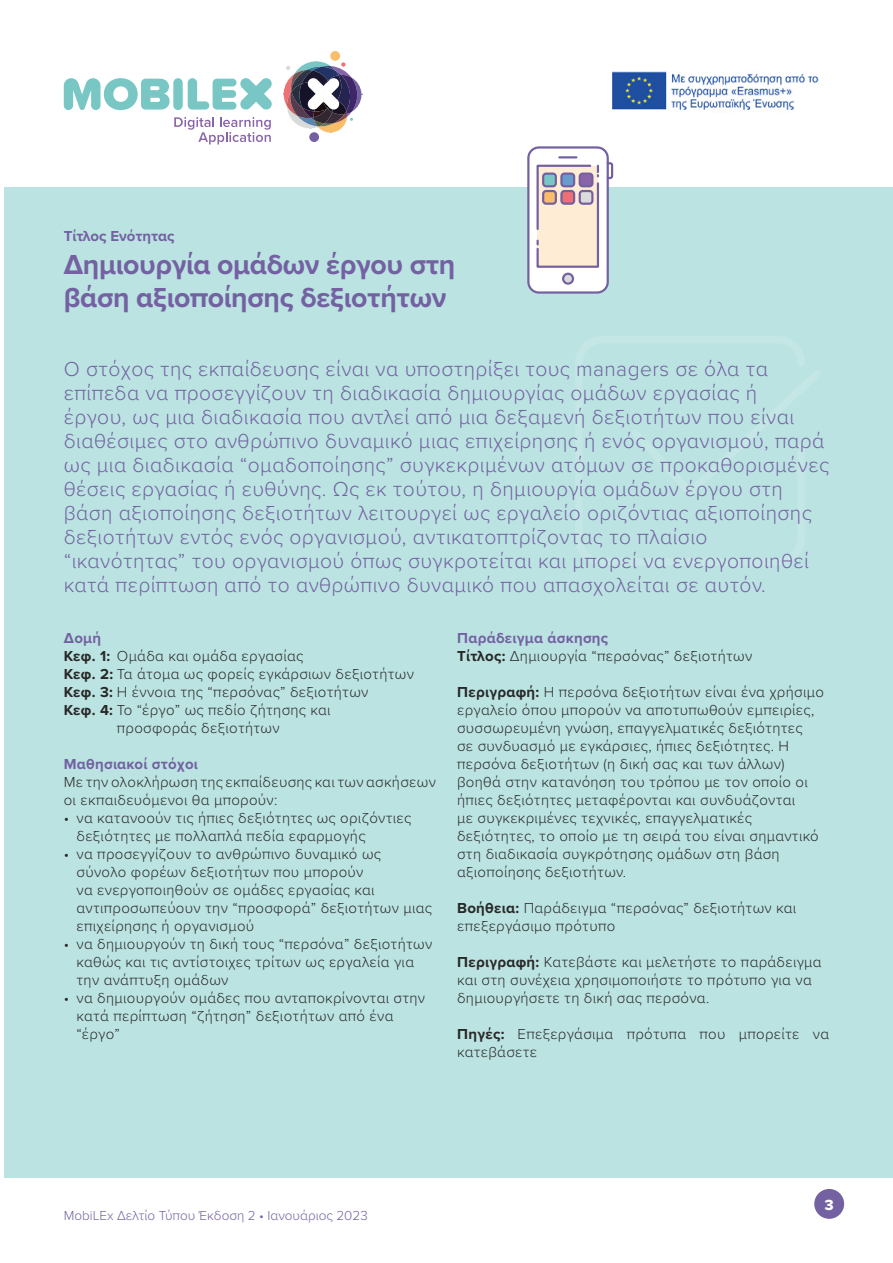
<style>
.page{position:relative;width:893px;height:1263px;background:#fff}
.page>*{position:absolute;margin:0;border:0;box-sizing:border-box;transform-origin:0 0}
.t1{font:700 28.5px/33px "Proxima Nova";letter-spacing:-.01em;color:#7361a1}
.t2{font:300 21px/24px "Proxima Nova";letter-spacing:.02em;color:#7361a1}
.t3{font:15.3px "Proxima Soft Extrabld";color:#fff}
.t4{font:300 15px/18px "Proxima Nova";letter-spacing:.02em;color:#282827}
.t5{font:700 15px "Proxima Nova";letter-spacing:.02em;color:#7361a1}
.t6{font:700 15px "Proxima Nova";color:#7361a1}
.t7{font:300 13.5px "Proxima Nova";color:#7361a1}
.s1{font-weight:700}
.s2{font-weight:700;color:#7361a1}
</style>
<div class="page">
<div style="left:330px;top:51px;width:10px;height:10px;background:#fabd68;border-radius:50%"></div>
<div style="left:309px;top:132px;width:10px;height:10px;background:#7460a1;border-radius:50%"></div>
<svg style="left:284px;top:61px;width:77px;height:71px"></svg>
<svg style="left:64px;top:78px;width:106px;height:32px"></svg>
<div style="left:173px;top:78px;width:10px;height:32px;background:#79c7c5;border-radius:5px"></div>
<svg style="left:188px;top:78px;width:84px;height:32px"></svg>
<svg style="left:174px;top:117px;width:97px;height:27px"></svg>
<div style="left:814px;top:1189px;width:30px;height:30px;background:#7361a1;border-radius:50%"></div>
<img style="left:612px;top:71px;width:207px;height:39px">
<div style="left:4px;top:187px;width:889px;height:991px;background:#bbe3e2"></div>
<div style="left:528px;top:147px;width:80px;height:145px;background:#fff;border-radius:11px"></div>
<div style="left:527px;top:146px;width:82px;height:148px;border:2px solid #7360a1;border-radius:11px"></div>
<svg style="left:536px;top:155px;width:78px;height:131px"></svg>
<div style="left:543px;top:174px;width:13px;height:12px;background:#79c7c5;border-radius:3px"></div>
<div style="left:542px;top:173px;width:15px;height:14px;border:2px solid #7360a1;border-radius:3px"></div>
<div style="left:561px;top:174px;width:13px;height:12px;background:#699cce;border-radius:3px"></div>
<div style="left:560px;top:173px;width:15px;height:14px;border:2px solid #7360a1;border-radius:3px"></div>
<div style="left:580px;top:174px;width:12px;height:12px;background:#8a64a8;border-radius:3px"></div>
<div style="left:579px;top:173px;width:14px;height:14px;border:2px solid #7360a1;border-radius:3px"></div>
<div style="left:543px;top:191px;width:13px;height:13px;background:#fabd69;border-radius:3px"></div>
<div style="left:542px;top:190px;width:15px;height:15px;border:2px solid #7360a1;border-radius:3px"></div>
<div style="left:561px;top:191px;width:13px;height:13px;background:#ee7074;border-radius:3px"></div>
<div style="left:560px;top:190px;width:15px;height:15px;border:2px solid #7360a1;border-radius:3px"></div>
<div style="left:580px;top:191px;width:12px;height:13px;background:#dbdbdb;border-radius:3px"></div>
<div style="left:579px;top:190px;width:14px;height:15px;border:2px solid #7360a1;border-radius:3px"></div>
<p class="t6" style="left:64px;top:225px;width:112px">Τίτλος Ενότητας</p>
<h1 class="t1" style="left:64px;top:248px;width:393px">Δημιουργία ομάδων έργου στη βάση αξιοποίησης δεξιοτήτων</h1>
<p class="t2" style="left:64px;top:356px;width:767px">Ο στόχος της εκπαίδευσης είναι να υποστηρίξει τους managers σε όλα τα επίπεδα να προσεγγίζουν τη διαδικασία δημιουργίας ομάδων εργασίας ή<br>έργου, ως μια διαδικασία που αντλεί από μια δεξαμενή δεξιοτήτων που είναι διαθέσιμες στο ανθρώπινο δυναμικό μιας επιχείρησης ή ενός οργανισμού, παρά ως μια διαδικασία “ομαδοποίησης” συγκεκριμένων ατόμων σε προκαθορισμένες θέσεις εργασίας ή ευθύνης. Ως εκ τούτου, η δημιουργία ομάδων έργου στη βάση αξιοποίησης δεξιοτήτων λειτουργεί ως εργαλείο οριζόντιας αξιοποίησης δεξιοτήτων εντός ενός οργανισμού, αντικατοπτρίζοντας το πλαίσιο “ικανότητας” του οργανισμού όπως συγκροτείται και μπορεί να ενεργοποιηθεί κατά περίπτωση από το ανθρώπινο δυναμικό που απασχολείται σε αυτόν.</p>
<p class="t5" style="left:64px;top:627px;width:39px">Δομή</p>
<p class="t4" style="left:64px;top:646px;width:241px"><span class="s1">Κεφ. 1:</span> Ομάδα και ομάδα εργασίας</p>
<p class="t4" style="left:64px;top:664px;width:352px"><span class="s1">Κεφ. 2:</span> Τα άτομα ως φορείς εγκάρσιων δεξιοτήτων</p>
<p class="t4" style="left:64px;top:682px;width:306px"><span class="s1">Κεφ. 3:</span> Η έννοια της “περσόνας” δεξιοτήτων</p>
<p class="t4" style="left:64px;top:700px;width:268px"><span class="s1">Κεφ. 4:</span> Το “έργο” ως πεδίο ζήτησης και</p>
<p class="t4" style="left:117px;top:718px;width:164px">προσφοράς δεξιοτήτων</p>
<p class="t5" style="left:64px;top:753px;width:136px">Μαθησιακοί στόχοι</p>
<p class="t4" style="left:64px;top:772px;width:374px">Με την ολοκλήρωση της εκπαίδευσης και των ασκήσεων οι εκπαιδευόμενοι θα μπορούν:</p>
<p class="t4" style="left:77px;top:808px;width:336px;text-indent:-13px">• να κατανοούν τις ήπιες δεξιότητες ως οριζόντιες δεξιότητες με πολλαπλά πεδία εφαρμογής</p>
<p class="t4" style="left:77px;top:844px;width:357px;text-indent:-13px">• να προσεγγίζουν το ανθρώπινο δυναμικό ως σύνολο φορέων δεξιοτήτων που μπορούν<br>να ενεργοποιηθούν σε ομάδες εργασίας και αντιπροσωπεύουν την “προσφορά” δεξιοτήτων μιας επιχείρησης ή οργανισμού</p>
<p class="t4" style="left:77px;top:934px;width:357px;text-indent:-13px">• να δημιουργούν τη δική τους “περσόνα” δεξιοτήτων καθώς και τις αντίστοιχες τρίτων ως εργαλεία για την ανάπτυξη ομάδων</p>
<p class="t4" style="left:77px;top:988px;width:350px;text-indent:-13px">• να δημιουργούν ομάδες που ανταποκρίνονται στην κατά περίπτωση “ζήτηση” δεξιοτήτων από ένα “έργο”</p>
<p class="t4" style="left:457px;top:628px;width:297px"><span class="s2">Παράδειγμα άσκησης<br></span><span class="s1">Τίτλος:</span> Δημιουργία “περσόνας” δεξιοτήτων</p>
<p class="t4" style="left:457px;top:682px;width:368px"><span class="s1">Περιγραφή:</span> Η περσόνα δεξιοτήτων είναι ένα χρήσιμο εργαλείο όπου μπορούν να αποτυπωθούν εμπειρίες, συσσωρευμένη γνώση, επαγγελματικές δεξιότητες<br>σε συνδυασμό με εγκάρσιες, ήπιες δεξιότητες. Η περσόνα δεξιοτήτων (η δική σας και των άλλων) βοηθά στην κατανόηση του τρόπου με τον οποίο οι ήπιες δεξιότητες μεταφέρονται και συνδυάζονται<br>με συγκεκριμένες τεχνικές, επαγγελματικές δεξιότητες, το οποίο με τη σειρά του είναι σημαντικό στη διαδικασία συγκρότησης ομάδων στη βάση αξιοποίησης δεξιοτήτων.</p>
<p class="t4" style="left:457px;top:898px;width:341px"><span class="s1">Βοήθεια:</span> Παράδειγμα “περσόνας” δεξιοτήτων και επεξεργάσιμο πρότυπο</p>
<p class="t4" style="left:457px;top:952px;width:366px"><span class="s1">Περιγραφή:</span> Κατεβάστε και μελετήστε το παράδειγμα και στη συνέχεια χρησιμοποιήστε το πρότυπο για να δημιουργήσετε τη δική σας περσόνα.</p>
<p class="t4" style="left:457px;top:1024px;width:374px"><span class="s1">Πηγές:</span> Επεξεργάσιμα πρότυπα που μπορείτε να κατεβάσετε</p>
<p class="t7" style="left:64px;top:1206px;width:305px">MobiLEx Δελτίο Τύπου Έκδοση 2 • Ιανουάριος 2023</p>
<p class="t3" style="left:825px;top:1193px;width:10px">3</p>
</div>
